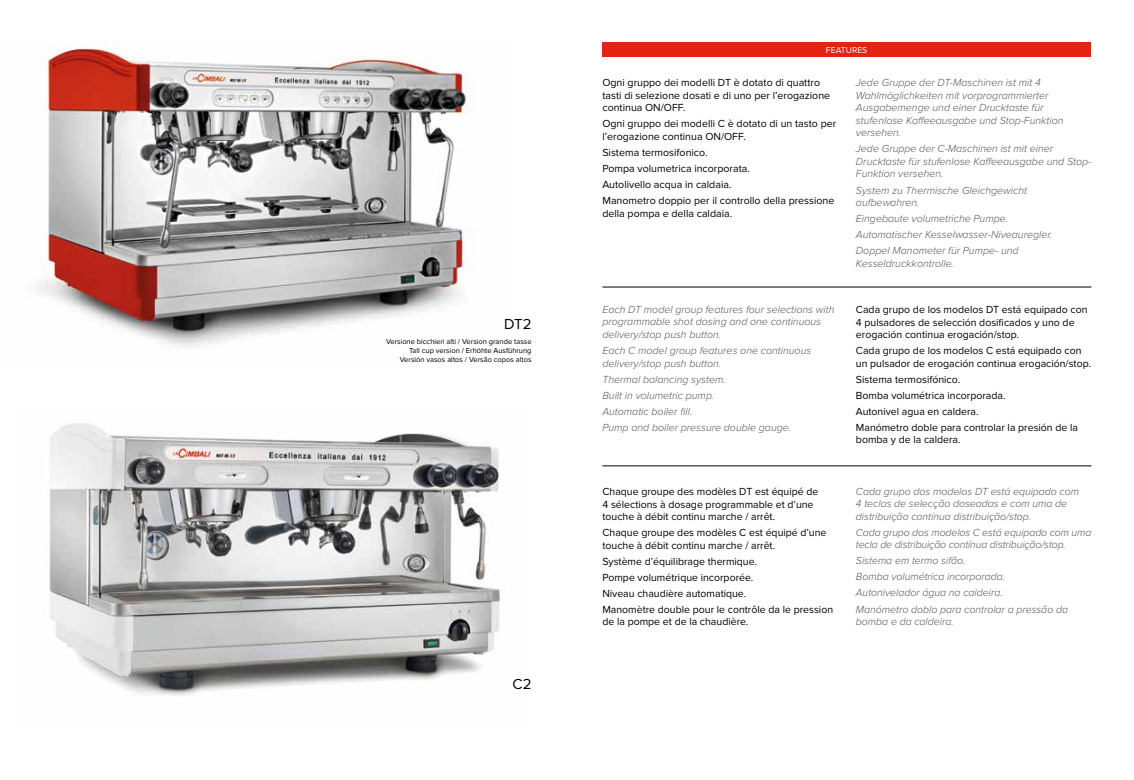
<style>
.page{position:relative;width:1134px;height:780px;background:#fff}
.page>*{position:absolute;margin:0;border:0;box-sizing:border-box;transform-origin:0 0}
.t1{font:15px "Proxima Nova";color:#000}
.t2{font:italic 300 10.62px/12.5px "Proxima Nova";color:#575756}
.t3{font:10.62px/12.5px "Proxima Nova";color:#000}
.t4{font:8.75px "Proxima Nova";color:#fff}
.t5{font:7.5px/8.8px "Proxima Nova";color:#000;text-align:right}
</style>
<div class="page">
<img style="left:35px;top:44px;width:439px;height:303px">
<img style="left:49px;top:423px;width:452px;height:273px">
<div style="left:603px;top:43px;width:488px;height:14px;background:#e42313"></div>
<svg style="left:602px;top:43px;width:1px;height:14px"></svg>
<hr style="left:602px;top:287px;width:489px;height:1px;background:#000">
<hr style="left:602px;top:465px;width:489px;height:1px;background:#000">
<h1 class="t1" style="left:504px;top:316px;width:29px">DT2</h1>
<p class="t5" style="left:386px;top:337px;width:147px">Versione bicchieri alti / Version grande tasse<br>Tall cup version / Erhöhte Ausführung<br>Versión vasos altos / Versão copos altos</p>
<h1 class="t1" style="left:513px;top:675px;width:20px">C2</h1>
<p class="t4" style="left:826px;top:45px;width:43px">FEATURES</p>
<p class="t3" style="left:602px;top:77px;width:229px">Ogni gruppo dei modelli DT è dotato di quattro tasti di selezione dosati e di uno per l’erogazione continua ON/OFF.</p>
<p class="t3" style="left:602px;top:118px;width:235px">Ogni gruppo dei modelli C è dotato di un tasto per l’erogazione continua ON/OFF.</p>
<p class="t3" style="left:602px;top:145px;width:233px;line-height:16px">Sistema termosifonico.<br>Pompa volumetrica incorporata.<br>Autolivello acqua in caldaia.<br>Manometro doppio per il controllo della pressione</p>
<p class="t3" style="left:602px;top:207px;width:131px">della pompa e della caldaia.</p>
<p class="t2" style="left:856px;top:77px;width:209px">Jede Gruppe der DT-Maschinen ist mit 4<br>Wahlmöglichkeiten mit vorprogrammierter Ausgabemenge und einer Drucktaste für stufenlose Kaffeeausgabe und Stop-Funktion versehen.</p>
<p class="t2" style="left:856px;top:143px;width:237px">Jede Gruppe der C-Maschinen ist mit einer<br>Drucktaste für stufenlose Kaffeeausgabe und Stop-<br>Funktion versehen.</p>
<p class="t2" style="left:856px;top:184px;width:173px">System zu Thermische Gleichgewicht aufbewahren.</p>
<p class="t2" style="left:856px;top:211px;width:198px;line-height:16px">Eingebaute volumetriche Pumpe.<br>Automatischer Kesselwasser-Niveauregler.<br>Doppel Manometer für Pumpe- und</p>
<p class="t2" style="left:856px;top:257px;width:100px">Kesseldruckkontrolle.</p>
<p class="t3" style="left:856px;top:303px;width:233px">Cada grupo de los modelos DT está equipado con<br>4 pulsadores de selección dosificados y uno de erogación continua erogación/stop.</p>
<p class="t3" style="left:856px;top:344px;width:237px">Cada grupo de los modelos C está equipado con un pulsador de erogación continua erogación/stop.</p>
<p class="t3" style="left:856px;top:371px;width:224px;line-height:16px">Sistema termosifónico.<br>Bomba volumétrica incorporada.<br>Autonivel agua en caldera.<br>Manómetro doble para controlar la presión de la</p>
<p class="t3" style="left:856px;top:434px;width:106px">bomba y de la caldera.</p>
<p class="t2" style="left:602px;top:303px;width:234px">Each DT model group features four selections with programmable shot dosing and one continuous delivery/stop push button.</p>
<p class="t2" style="left:602px;top:344px;width:210px">Each C model group features one continuous delivery/stop push button.</p>
<p class="t2" style="left:602px;top:371px;width:190px;line-height:16px">Thermal balancing system.<br>Built in volumetric pump.<br>Automatic boiler fill.<br>Pump and boiler pressure double gauge.</p>
<p class="t3" style="left:602px;top:485px;width:217px">Chaque groupe des modèles DT est équipé de<br>4 sélections à dosage programmable et d’une touche à débit continu marche / arrêt.</p>
<p class="t3" style="left:602px;top:526px;width:226px">Chaque groupe des modèles C est équipé d’une touche à débit continu marche / arrêt.</p>
<p class="t3" style="left:602px;top:553px;width:232px;line-height:16px">Système d’équilibrage thermique.<br>Pompe volumétrique incorporée.<br>Niveau chaudière automatique.<br>Manomètre double pour le contrôle da le pression</p>
<p class="t3" style="left:602px;top:615px;width:147px">de la pompe et de la chaudière.</p>
<p class="t2" style="left:856px;top:485px;width:225px">Cada grupo dos modelos DT está equipado com<br>4 teclas de selecção doseadas e com uma de distribuição contínua distribuição/stop.</p>
<p class="t2" style="left:856px;top:526px;width:237px">Cada grupo dos modelos C está equipado com uma tecla de distribuição contínua distribuição/stop.</p>
<p class="t2" style="left:856px;top:553px;width:214px;line-height:16px">Sistema em termo sifão.<br>Bomba volumétrica incorporada.<br>Autonivelador água na caldeira.<br>Manómetro doblo para controlar a pressão da</p>
<p class="t2" style="left:856px;top:615px;width:99px">bomba e da caldeira.</p>
</div>
